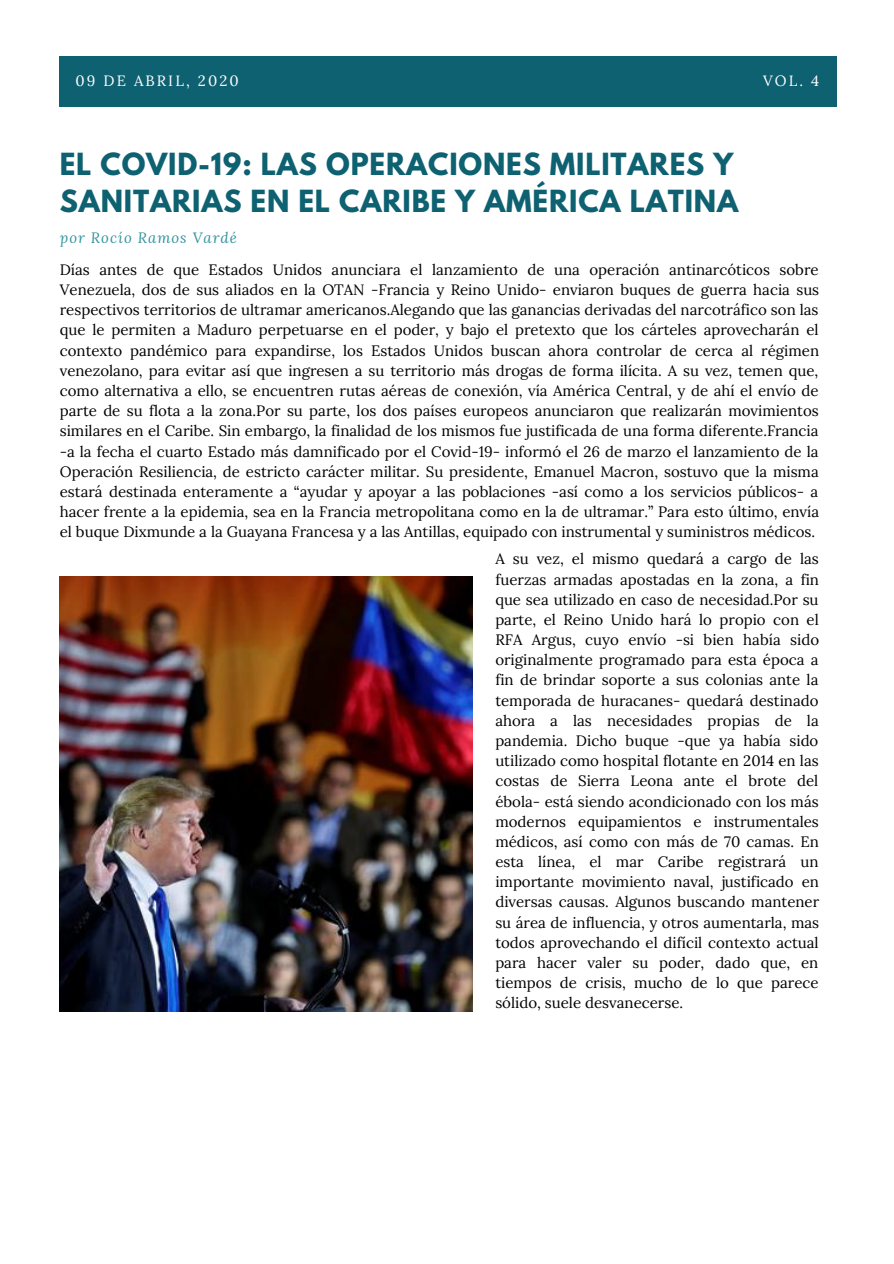
<style>
.page{position:relative;width:894px;height:1264px;background:#fff}
.page>*{position:absolute;margin:0;border:0;box-sizing:border-box;transform-origin:0 0}
.t1{font:700 27px/37.2px "League Spartan";letter-spacing:.03em;color:#0e6171}
.t2{font:15px/20.2px "Lora";color:#000;text-align:justify}
.t3{font:14.85px "Lora";letter-spacing:.14em;color:#fff}
.t4{font:italic 14.85px "Lora";letter-spacing:.07em;color:#3494a0}
</style>
<div class="page">
<div style="left:60px;top:56px;width:776px;height:50px;background:#0e6171"></div>
<img style="left:60px;top:576px;width:412px;height:435px">
<p class="t3" style="left:75px;top:71px;width:21px">30</p>
<p class="t3" style="left:134px;top:71px;width:118px">MARZO, 2020</p>
<p class="t3" style="left:765px;top:71px;width:55px">VOL. 1</p>
<p class="t3" style="left:75px;top:71px;width:165px">09 DE ABRIL, 2020</p>
<p class="t3" style="left:762px;top:71px;width:58px">VOL. 4</p>
<h1 class="t1" style="left:60px;top:149px;width:679px">EL COVID-19: LAS OPERACIONES MILITARES Y<br>SANITARIAS EN EL CARIBE Y AMÉRICA LATINA</h1>
<p class="t4" style="left:60px;top:228px;width:179px">por Rocío Ramos Vardé</p>
<p class="t2" style="left:60px;top:259px;width:760px">Días antes de que Estados Unidos anunciara el lanzamiento de una operación antinarcóticos sobre Venezuela, dos de sus aliados en la OTAN -Francia y Reino Unido- enviaron buques de guerra hacia sus respectivos territorios de ultramar americanos.Alegando que las ganancias derivadas del narcotráfico son las que le permiten a Maduro perpetuarse en el poder, y bajo el pretexto que los cárteles aprovecharán el contexto pandémico para expandirse, los Estados Unidos buscan ahora controlar de cerca al régimen venezolano, para evitar así que ingresen a su territorio más drogas de forma ilícita. A su vez, temen que, como alternativa a ello, se encuentren rutas aéreas de conexión, vía América Central, y de ahí el envío de parte de su flota a la zona.Por su parte, los dos países europeos anunciaron que realizarán movimientos similares en el Caribe. Sin embargo, la finalidad de los mismos fue justificada de una forma diferente.Francia -a la fecha el cuarto Estado más damnificado por el Covid-19- informó el 26 de marzo el lanzamiento de la Operación Resiliencia, de estricto carácter militar. Su presidente, Emanuel Macron, sostuvo que la misma estará destinada enteramente a “ayudar y apoyar a las poblaciones -así como a los servicios públicos- a hacer frente a la epidemia, sea en la Francia metropolitana como en la de ultramar.” Para esto último, envía el buque Dixmunde a la Guayana Francesa y a las Antillas, equipado con instrumental y suministros médicos.</p>
<p class="t2" style="left:495px;top:548px;width:325px">A su vez, el mismo quedará a cargo de las fuerzas armadas apostadas en la zona, a fin que sea utilizado en caso de necesidad.Por su parte, el Reino Unido hará lo propio con el RFA Argus, cuyo envío -si bien había sido originalmente programado para esta época a fin de brindar soporte a sus colonias ante la temporada de huracanes- quedará destinado ahora a las necesidades propias de la pandemia. Dicho buque -que ya había sido utilizado como hospital flotante en 2014 en las costas de Sierra Leona ante el brote del ébola- está siendo acondicionado con los más modernos equipamientos e instrumentales médicos, así como con más de 70 camas. En esta línea, el mar Caribe registrará un importante movimiento naval, justificado en diversas causas. Algunos buscando mantener su área de influencia, y otros aumentarla, mas todos aprovechando el difícil contexto actual para hacer valer su poder, dado que, en tiempos de crisis, mucho de lo que parece sólido, suele desvanecerse.</p>
</div>
